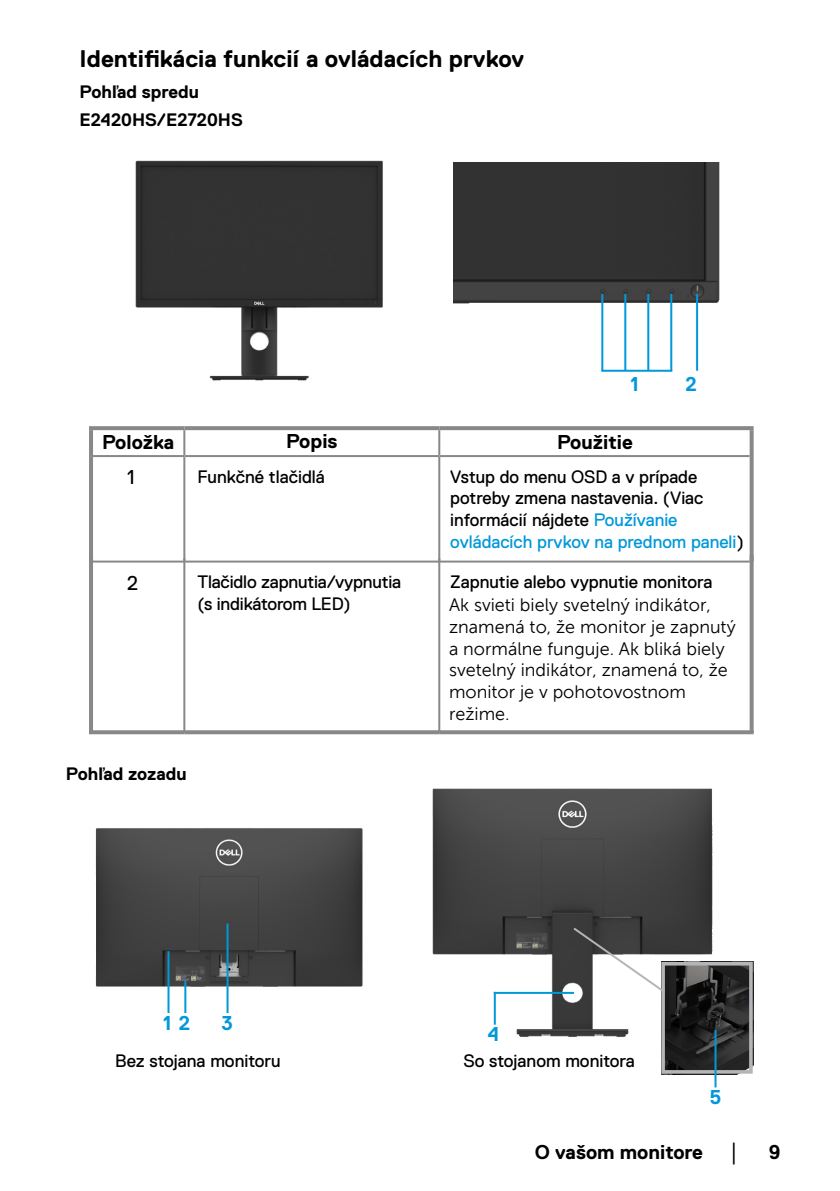
<style>
.page{position:relative;width:840px;height:1191px;background:#fff}
.page>*{position:absolute;margin:0;border:0;box-sizing:border-box;transform-origin:0 0}
.t1{font:700 24px "Dell Replica";color:#000}
.t2{font:700 20px "Dell Replica";color:#000}
.t3{font:700 20px "Dell Replica";color:#0098d9}
.t4{font:20px "Dell Replica";color:#000}
.t5{font:18px/21.6px "Dell Replica";color:#000}
.t6{font:18px/21.6px "Museo Sans 300";color:#000}
.t7{font:700 18px/28px "Dell Replica";color:#000}
.t8{font:18px "Arial";color:#000}
.s1{color:#0098d9}
</style>
<div class="page">
<img style="left:432px;top:788px;width:281px;height:249px">
<img style="left:453px;top:162px;width:267px;height:149px">
<hr style="left:601px;top:294px;width:2px;height:77px;background:#0098d9">
<hr style="left:624px;top:294px;width:2px;height:77px;background:#0098d9">
<hr style="left:647px;top:294px;width:2px;height:77px;background:#0098d9">
<hr style="left:670px;top:294px;width:2px;height:77px;background:#0098d9">
<hr style="left:695px;top:294px;width:2px;height:77px;background:#0098d9">
<hr style="left:601px;top:370px;width:71px;height:2px;background:#0098d9">
<img style="left:660px;top:961px;width:92px;height:113px">
<div style="left:661px;top:962px;width:91px;height:111px;border:4px solid #b4b5b6"></div>
<img style="left:95px;top:828px;width:268px;height:168px">
<hr style="left:493px;top:992px;width:2px;height:32px;background:#0098d9">
<hr style="left:714px;top:1029px;width:2px;height:58px;background:#0098d9">
<hr style="left:493px;top:992px;width:80px;height:2px;background:#0098d9">
<hr style="left:167px;top:951px;width:2px;height:62px;background:#0098d9">
<hr style="left:226px;top:923px;width:2px;height:90px;background:#0098d9">
<hr style="left:184px;top:980px;width:2px;height:33px;background:#0098d9">
<svg style="left:571px;top:925px;width:95px;height:69px"></svg>
<img style="left:135px;top:160px;width:248px;height:221px">
<svg style="left:93px;top:430px;width:656px;height:133px"></svg>
<svg style="left:89px;top:426px;width:95px;height:4px"></svg>
<hr style="left:89px;top:430px;width:4px;height:26px;background:#888">
<svg style="left:184px;top:426px;width:255px;height:4px"></svg>
<svg style="left:439px;top:426px;width:314px;height:4px"></svg>
<svg style="left:749px;top:430px;width:4px;height:26px"></svg>
<hr style="left:89px;top:456px;width:4px;height:105px;background:#888">
<svg style="left:749px;top:456px;width:4px;height:99px"></svg>
<div style="left:88px;top:555px;width:6px;height:178px;background:#888"></div>
<svg style="left:747px;top:555px;width:7px;height:178px"></svg>
<svg style="left:89px;top:730px;width:95px;height:4px"></svg>
<svg style="left:184px;top:730px;width:255px;height:4px"></svg>
<svg style="left:439px;top:730px;width:314px;height:4px"></svg>
<hr style="left:183px;top:430px;width:2px;height:25px;background:#888">
<hr style="left:438px;top:430px;width:2px;height:25px;background:#888">
<hr style="left:93px;top:455px;width:91px;height:2px;background:#888">
<hr style="left:184px;top:455px;width:255px;height:2px;background:#888">
<hr style="left:183px;top:457px;width:2px;height:103px;background:#888">
<hr style="left:439px;top:455px;width:310px;height:2px;background:#888">
<hr style="left:438px;top:457px;width:2px;height:103px;background:#888">
<hr style="left:93px;top:560px;width:91px;height:2px;background:#888">
<hr style="left:184px;top:560px;width:255px;height:2px;background:#888">
<svg style="left:182px;top:558px;width:4px;height:175px"></svg>
<hr style="left:439px;top:560px;width:310px;height:2px;background:#888">
<svg style="left:437px;top:558px;width:4px;height:175px"></svg>
<h1 class="t1" style="left:80px;top:46px;width:446px">Identifikácia funkcií a ovládacích prvkov</h1>
<p class="t7" style="left:80px;top:78px;width:165px">Pohľad spredu<br>E2420HS/E2720HS</p>
<p class="t3" style="left:630px;top:373px;width:10px">1</p>
<p class="t3" style="left:685px;top:373px;width:13px">2</p>
<p class="t2" style="left:102px;top:431px;width:74px">Položka</p>
<p class="t2" style="left:286px;top:430px;width:53px">Popis</p>
<p class="t2" style="left:556px;top:431px;width:77px">Použitie</p>
<p class="t4" style="left:127px;top:466px;width:9px">1</p>
<p class="t5" style="left:197px;top:466px;width:129px">Funkčné tlačidlá</p>
<p class="t5" style="left:450px;top:466px;width:295px">Vstup do menu OSD a v prípade potreby zmena nastavenia. (Viac informácií nájdete <span class="s1">Používanie ovládacích prvkov na prednom paneli</span>)</p>
<p class="t4" style="left:127px;top:572px;width:13px">2</p>
<p class="t5" style="left:197px;top:571px;width:205px">Tlačidlo zapnutia/vypnutia (s indikátorom LED)</p>
<p class="t5" style="left:450px;top:571px;width:263px">Zapnutie alebo vypnutie monitora</p>
<p class="t6" style="left:449px;top:594px;width:288px">Ak svieti biely svetelný indikátor, znamená to, že monitor je zapnutý a normálne funguje. Ak bliká biely svetelný indikátor, znamená to, že monitor je v pohotovostnom režime.</p>
<p class="t7" style="left:66px;top:760px;width:122px">Pohľad zozadu</p>
<p class="t3" style="left:163px;top:1011px;width:28px">1 2</p>
<p class="t3" style="left:221px;top:1011px;width:13px">3</p>
<p class="t3" style="left:487px;top:1023px;width:13px">4</p>
<p class="t5" style="left:115px;top:1049px;width:167px">Bez stojana monitoru</p>
<p class="t5" style="left:463px;top:1049px;width:173px">So stojanom monitora</p>
<p class="t3" style="left:709px;top:1086px;width:13px">5</p>
<p class="t2" style="left:534px;top:1141px;width:169px">O vašom monitore</p>
<p class="t8" style="left:728px;top:1140px;width:13px">│</p>
<p class="t2" style="left:768px;top:1141px;width:13px">9</p>
</div>
